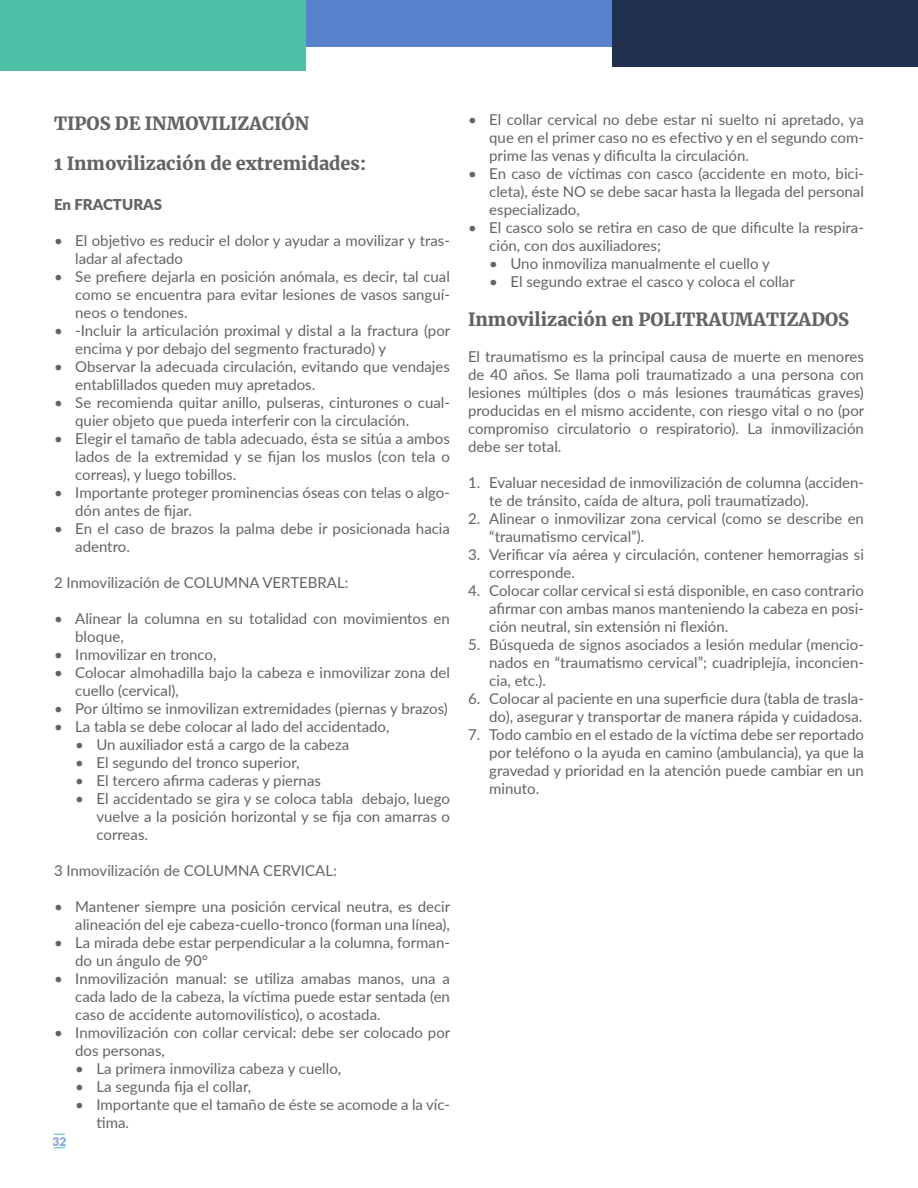
<style>
.page{position:relative;width:918px;height:1188px;background:#fff}
.page>*{position:absolute;margin:0;border:0;box-sizing:border-box;transform-origin:0 0}
.Párrafo{font:900 18px "Merriweather";color:#636366}
.Párrafo-2{font:15px/18px "Lato";color:#636366}
.Párrafo-3{font:900 15px "Lato";color:#636366}
.t1{font:900 12px "Lato";color:#83a1d9}
</style>
<div class="page">
<div style="left:612px;top:0;width:306px;height:67px;background:#21304d"></div>
<div style="left:306px;top:0;width:306px;height:47px;background:#5982cc"></div>
<div style="left:0;top:0;width:306px;height:71px;background:#4ec0a7"></div>
<hr style="left:917px;top:0;width:1px;height:52px;background:#4ec0a7">
<p class="Párrafo" style="left:54px;top:111px;width:257px">TIPOS DE INMOVILIZACIÓN</p>
<p class="Párrafo" style="left:54px;top:151px;width:314px">1 Inmovilización de extremidades:</p>
<p class="Párrafo-3" style="left:54px;top:193px;width:110px">En FRACTURAS</p>
<p class="Párrafo-2" style="left:75px;top:231px;width:376px;text-indent:-21px">• El objetivo es reducir el dolor y ayudar a movilizar y tras&shy;ladar al afectado</p>
<p class="Párrafo-2" style="left:75px;top:267px;width:376px;text-align:justify;text-indent:-21px">• Se prefiere dejarla en posición anómala, es decir, tal cual como se encuentra para evitar lesiones de vasos sanguí&shy;neos o tendones.</p>
<p class="Párrafo-2" style="left:75px;top:321px;width:377px;text-indent:-21px">• -Incluir la articulación proximal y distal a la fractura (por encima y por debajo del segmento fracturado) y</p>
<p class="Párrafo-2" style="left:75px;top:357px;width:376px;text-indent:-21px">• Observar la adecuada circulación, evitando que vendajes entablillados queden muy apretados.</p>
<p class="Párrafo-2" style="left:75px;top:393px;width:376px;text-indent:-21px">• Se recomienda quitar anillo, pulseras, cinturones o cual&shy;quier objeto que pueda interferir con la circulación.</p>
<p class="Párrafo-2" style="left:75px;top:429px;width:376px;text-align:justify;text-indent:-21px">• Elegir el tamaño de tabla adecuado, ésta se sitúa a ambos lados de la extremidad y se fijan los muslos (con tela o correas), y luego tobillos.</p>
<p class="Párrafo-2" style="left:75px;top:483px;width:376px;text-indent:-21px">• Importante proteger prominencias óseas con telas o algo&shy;dón antes de fijar.</p>
<p class="Párrafo-2" style="left:75px;top:519px;width:376px;text-indent:-21px">• En el caso de brazos la palma debe ir posicionada hacia adentro.</p>
<p class="Párrafo-2" style="left:54px;top:573px;width:296px">2 Inmovilización de COLUMNA VERTEBRAL:</p>
<p class="Párrafo-2" style="left:75px;top:609px;width:376px;text-indent:-21px">• Alinear la columna en su totalidad con movimientos en bloque,</p>
<p class="Párrafo-2" style="left:54px;top:645px;width:164px">• Inmovilizar en tronco,</p>
<p class="Párrafo-2" style="left:75px;top:663px;width:376px;text-indent:-21px">• Colocar almohadilla bajo la cabeza e inmovilizar zona del cuello (cervical),</p>
<p class="Párrafo-2" style="left:54px;top:699px;width:395px">• Por último se inmovilizan extremidades (piernas y brazos)</p>
<p class="Párrafo-2" style="left:54px;top:717px;width:337px">• La tabla se debe colocar al lado del accidentado,</p>
<p class="Párrafo-2" style="left:75px;top:735px;width:276px">• Un auxiliador está a cargo de la cabeza</p>
<p class="Párrafo-2" style="left:75px;top:753px;width:226px">• El segundo del tronco superior,</p>
<p class="Párrafo-2" style="left:75px;top:771px;width:247px">• El tercero afirma caderas y piernas</p>
<p class="Párrafo-2" style="left:97px;top:789px;width:355px;text-align:justify;text-indent:-21px">• El accidentado se gira y se coloca tabla debajo, luego vuelve a la posición horizontal y se fija con amarras o correas.</p>
<p class="Párrafo-2" style="left:54px;top:861px;width:284px">3 Inmovilización de COLUMNA CERVICAL:</p>
<p class="Párrafo-2" style="left:54px;top:897px;width:398px;text-align:right">• Mantener siempre una posición cervical neutra, es decir alineación del eje cabeza-cuello-tronco (forman una línea),</p>
<p class="Párrafo-2" style="left:75px;top:933px;width:376px;text-indent:-21px">• La mirada debe estar perpendicular a la columna, forman&shy;do un ángulo de 90°</p>
<p class="Párrafo-2" style="left:75px;top:969px;width:376px;text-align:justify;text-indent:-21px">• Inmovilización manual: se utiliza amabas manos, una a cada lado de la cabeza, la víctima puede estar sentada (en caso de accidente automovilístico), o acostada.</p>
<p class="Párrafo-2" style="left:75px;top:1023px;width:377px;text-indent:-21px">• Inmovilización con collar cervical: debe ser colocado por dos personas,</p>
<p class="Párrafo-2" style="left:75px;top:1059px;width:268px">• La primera inmoviliza cabeza y cuello,</p>
<p class="Párrafo-2" style="left:75px;top:1077px;width:178px">• La segunda fija el collar,</p>
<p class="Párrafo-2" style="left:97px;top:1095px;width:355px;text-indent:-21px">• Importante que el tamaño de éste se acomode a la víc&shy;tima.</p>
<p class="t1" style="left:52px;top:1133px;width:15px">32</p>
<p class="Párrafo-2" style="left:489px;top:110px;width:376px;text-align:justify;text-indent:-21px">• El collar cervical no debe estar ni suelto ni apretado, ya que en el primer caso no es efectivo y en el segundo com&shy;prime las venas y dificulta la circulación.</p>
<p class="Párrafo-2" style="left:489px;top:164px;width:376px;text-align:justify;text-indent:-21px">• En caso de víctimas con casco (accidente en moto, bici&shy;cleta), éste NO se debe sacar hasta la llegada del personal especializado,</p>
<p class="Párrafo-2" style="left:489px;top:218px;width:376px;text-indent:-21px">• El casco solo se retira en caso de que dificulte la respira&shy;ción, con dos auxiliadores;</p>
<p class="Párrafo-2" style="left:489px;top:254px;width:282px">• Uno inmoviliza manualmente el cuello y</p>
<p class="Párrafo-2" style="left:489px;top:272px;width:307px">• El segundo extrae el casco y coloca el collar</p>
<p class="Párrafo" style="left:468px;top:307px;width:383px">Inmovilización en POLITRAUMATIZADOS</p>
<p class="Párrafo-2" style="left:468px;top:347px;width:398px;text-align:justify">El traumatismo es la principal causa de muerte en menores de 40 años. Se llama poli traumatizado a una persona con lesiones múltiples (dos o más lesiones traumáticas graves) producidas en el mismo accidente, con riesgo vital o no (por compromiso circulatorio o respiratorio). La inmovilización debe ser total.</p>
<p class="Párrafo-2" style="left:489px;top:473px;width:376px;text-indent:-21px">1. Evaluar necesidad de inmovilización de columna (acciden&shy;te de tránsito, caída de altura, poli traumatizado).</p>
<p class="Párrafo-2" style="left:489px;top:509px;width:376px;text-indent:-21px">2. Alinear o inmovilizar zona cervical (como se describe en “traumatismo cervical”).</p>
<p class="Párrafo-2" style="left:489px;top:545px;width:376px;text-indent:-21px">3. Verificar vía aérea y circulación, contener hemorragias si corresponde.</p>
<p class="Párrafo-2" style="left:489px;top:581px;width:376px;text-align:justify;text-indent:-21px">4. Colocar collar cervical si está disponible, en caso contrario afirmar con ambas manos manteniendo la cabeza en posi&shy;ción neutral, sin extensión ni flexión.</p>
<p class="Párrafo-2" style="left:489px;top:635px;width:376px;text-align:justify;text-indent:-21px">5. Búsqueda de signos asociados a lesión medular (mencio&shy;nados en “traumatismo cervical”; cuadriplejía, inconcien&shy;cia, etc.).</p>
<p class="Párrafo-2" style="left:468px;top:689px;width:397px;text-align:right">6. Colocar al paciente en una superficie dura (tabla de trasla&shy;do), asegurar y transportar de manera rápida y cuidadosa.</p>
<p class="Párrafo-2" style="left:489px;top:725px;width:376px;text-align:justify;text-indent:-21px">7. Todo cambio en el estado de la víctima debe ser reportado por teléfono o la ayuda en camino (ambulancia), ya que la gravedad y prioridad en la atención puede cambiar en un minuto.</p>
</div>
